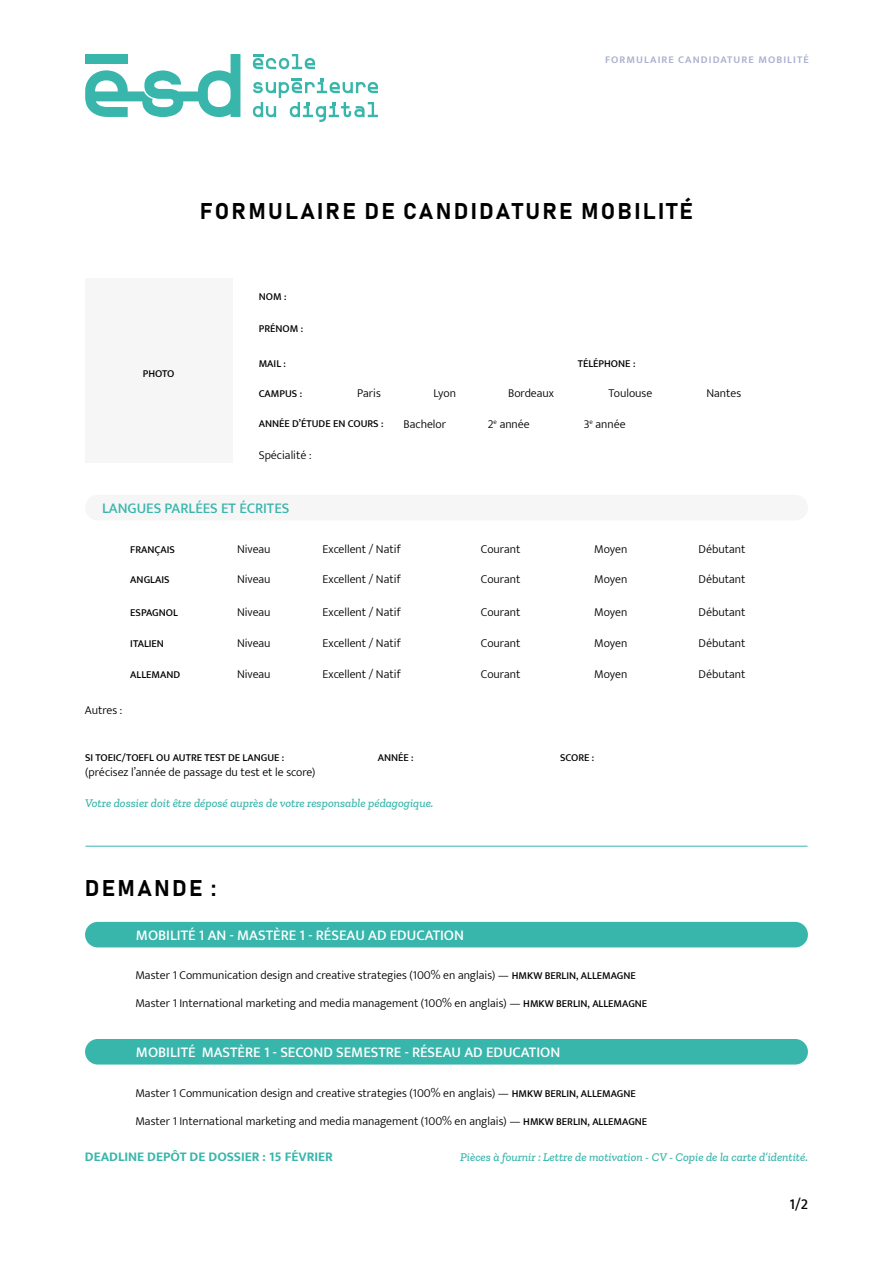
<style>
.page{position:relative;width:893px;height:1263px;background:#fff}
.page>*{position:absolute;margin:0;border:0;box-sizing:border-box;transform-origin:0 0}
.t1{font:22.5px "Bahnschrift";letter-spacing:.1em;color:#000}
.t2{font:500 15px "Mukta";color:#000}
.t3{font:500 14.7px "Mukta";color:#fff}
.t4{font:500 14.7px "Mukta";color:#39b6ac}
.t5{font:700 13.5px "Mukta";color:#39b6ac}
.t6{font:300 12px "Mukta";color:#000}
.t7{font:italic 500 12px "Zilla Slab";color:#39b6ac}
.t8{font:500 10.5px "Mukta";color:#000}
.t9{font:600 10.5px "Mukta";letter-spacing:.1em;color:#a9afcc}
.s1{font-weight:500;font-size:10.5px}
</style>
<div class="page">
<div style="left:85px;top:278px;width:147px;height:185px;background:#f6f6f6"></div>
<div style="left:85px;top:495px;width:723px;height:25px;background:#f6f6f6;border-radius:13px"></div>
<div style="left:85px;top:1039px;width:723px;height:25px;background:#39b6ac;border-radius:13px"></div>
<div style="left:85px;top:922px;width:723px;height:25px;background:#39b6ac;border-radius:13px"></div>
<hr style="left:85px;top:846px;width:722px;height:1px;background:#39b6ac">
<svg style="left:253px;top:54px;width:62px;height:15px"></svg>
<svg style="left:253px;top:78px;width:125px;height:44px"></svg>
<svg style="left:85px;top:54px;width:155px;height:63px"></svg>
<p class="t9" style="left:605px;top:53px;width:205px">FORMULAIRE CANDIDATURE MOBILITÉ</p>
<h1 class="t1" style="left:200px;top:197px;width:495px">FORMULAIRE DE CANDIDATURE MOBILITÉ</h1>
<p class="t8" style="left:143px;top:367px;width:33px">PHOTO</p>
<p class="t8" style="left:259px;top:291px;width:29px">NOM :</p>
<p class="t8" style="left:259px;top:323px;width:46px">PRÉNOM :</p>
<p class="t8" style="left:259px;top:357px;width:29px">MAIL :</p>
<p class="t8" style="left:578px;top:357px;width:59px">TÉLÉPHONE :</p>
<p class="t8" style="left:259px;top:388px;width:45px">CAMPUS :</p>
<p class="t6" style="left:508px;top:386px;width:47px">Bordeaux</p>
<p class="t6" style="left:488px;top:416px;width:43px">2<sup>e</sup> année</p>
<p class="t6" style="left:584px;top:416px;width:44px">3<sup>e</sup> année</p>
<p class="t6" style="left:609px;top:386px;width:45px">Toulouse</p>
<p class="t6" style="left:706px;top:386px;width:36px">Nantes</p>
<p class="t6" style="left:357px;top:386px;width:25px">Paris</p>
<p class="t6" style="left:433px;top:386px;width:24px">Lyon</p>
<p class="t6" style="left:404px;top:416px;width:44px">Bachelor</p>
<p class="t8" style="left:259px;top:418px;width:126px">ANNÉE D’ÉTUDE EN COURS :</p>
<p class="t6" style="left:259px;top:447px;width:54px">Spécialité :</p>
<p class="t4" style="left:102px;top:499px;width:189px">LANGUES PARLÉES ET ÉCRITES</p>
<p class="t8" style="left:130px;top:543px;width:46px">FRANÇAIS</p>
<p class="t8" style="left:130px;top:573px;width:41px">ANGLAIS</p>
<p class="t8" style="left:130px;top:606px;width:49px">ESPAGNOL</p>
<p class="t8" style="left:130px;top:637px;width:35px">ITALIEN</p>
<p class="t8" style="left:130px;top:668px;width:52px">ALLEMAND</p>
<p class="t6" style="left:85px;top:703px;width:39px">Autres :</p>
<p class="t6" style="left:237px;top:542px;width:35px">Niveau</p>
<p class="t6" style="left:237px;top:572px;width:35px">Niveau</p>
<p class="t6" style="left:237px;top:604px;width:35px">Niveau</p>
<p class="t6" style="left:237px;top:635px;width:35px">Niveau</p>
<p class="t6" style="left:237px;top:667px;width:35px">Niveau</p>
<p class="t6" style="left:323px;top:542px;width:79px">Excellent / Natif</p>
<p class="t6" style="left:323px;top:572px;width:79px">Excellent / Natif</p>
<p class="t6" style="left:323px;top:604px;width:79px">Excellent / Natif</p>
<p class="t6" style="left:323px;top:635px;width:79px">Excellent / Natif</p>
<p class="t6" style="left:323px;top:667px;width:79px">Excellent / Natif</p>
<p class="t6" style="left:481px;top:542px;width:41px">Courant</p>
<p class="t6" style="left:481px;top:572px;width:41px">Courant</p>
<p class="t6" style="left:481px;top:604px;width:41px">Courant</p>
<p class="t6" style="left:481px;top:635px;width:41px">Courant</p>
<p class="t6" style="left:481px;top:667px;width:41px">Courant</p>
<p class="t6" style="left:594px;top:542px;width:35px">Moyen</p>
<p class="t6" style="left:594px;top:572px;width:35px">Moyen</p>
<p class="t6" style="left:594px;top:604px;width:35px">Moyen</p>
<p class="t6" style="left:594px;top:635px;width:35px">Moyen</p>
<p class="t6" style="left:594px;top:667px;width:35px">Moyen</p>
<p class="t8" style="left:378px;top:752px;width:37px">ANNÉE :</p>
<p class="t8" style="left:560px;top:752px;width:36px">SCORE :</p>
<p class="t8" style="left:85px;top:752px;width:201px">SI TOEIC/TOEFL OU AUTRE TEST DE LANGUE :</p>
<p class="t6" style="left:85px;top:765px;width:232px">(précisez l’année de passage du test et le score)</p>
<p class="t7" style="left:85px;top:797px;width:350px">Votre dossier doit être déposé auprès de votre responsable pédagogique.</p>
<h1 class="t1" style="left:85px;top:873px;width:133px">DEMANDE :</h1>
<p class="t3" style="left:136px;top:926px;width:330px">MOBILITÉ 1 AN - MASTÈRE 1 - RÉSEAU AD EDUCATION</p>
<p class="t6" style="left:135px;top:968px;width:502px">Master 1 Communication design and creative strategies (100% en anglais) — <span class="s1">HMKW BERLIN, ALLEMAGNE</span></p>
<p class="t6" style="left:135px;top:996px;width:513px">Master 1 International marketing and media management (100% en anglais) — <span class="s1">HMKW BERLIN, ALLEMAGNE</span></p>
<p class="t3" style="left:136px;top:1043px;width:426px">MOBILITÉ MASTÈRE 1 - SECOND SEMESTRE - RÉSEAU AD EDUCATION</p>
<p class="t6" style="left:135px;top:1086px;width:502px">Master 1 Communication design and creative strategies (100% en anglais) — <span class="s1">HMKW BERLIN, ALLEMAGNE</span></p>
<p class="t6" style="left:135px;top:1114px;width:513px">Master 1 International marketing and media management (100% en anglais) — <span class="s1">HMKW BERLIN, ALLEMAGNE</span></p>
<p class="t6" style="left:699px;top:542px;width:48px">Débutant</p>
<p class="t6" style="left:699px;top:572px;width:48px">Débutant</p>
<p class="t6" style="left:699px;top:604px;width:48px">Débutant</p>
<p class="t6" style="left:699px;top:635px;width:48px">Débutant</p>
<p class="t6" style="left:699px;top:667px;width:48px">Débutant</p>
<p class="t5" style="left:85px;top:1149px;width:249px">DEADLINE DEPÔT DE DOSSIER : 15 FÉVRIER</p>
<p class="t7" style="left:460px;top:1151px;width:349px">Pièces à fournir : Lettre de motivation - CV - Copie de la carte d’identité.</p>
<p class="t2" style="left:789px;top:1195px;width:20px">1/2</p>
</div>
